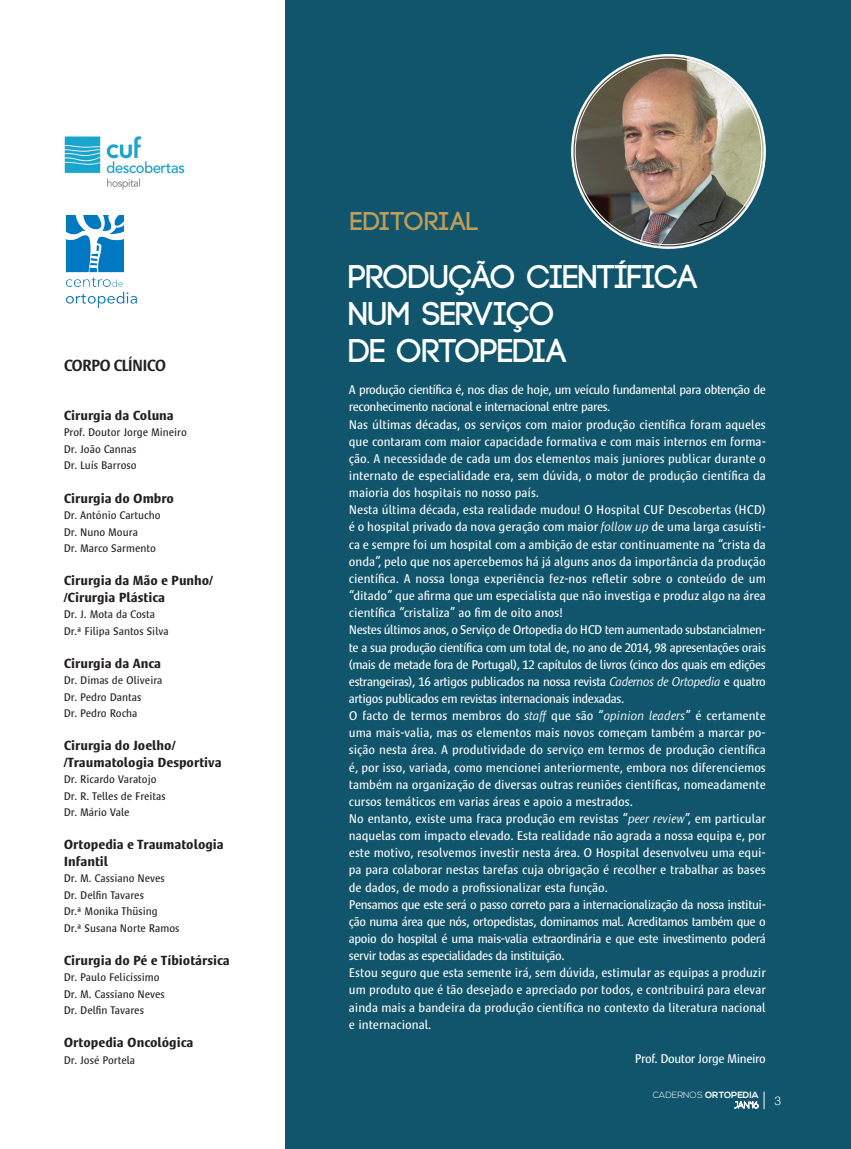
<style>
.page{position:relative;width:851px;height:1149px;background:#fff}
.page>*{position:absolute;margin:0;border:0;box-sizing:border-box;transform-origin:0 0}
.t1{font:700 32.85px/37px "Code";color:#fff}
.t2{font:700 25.65px "Code";color:#c09d5b}
.t3{font:500 16.5px "Satero Sans LT Pro";letter-spacing:-.05em;color:#231f20}
.t4{font:700 13.5px/16.5px "Satero Sans LT Pro";color:#231f20}
.t5{font:12.9px/17.1px "Satero Sans LT Pro";color:#fff}
.t6{font:12.9px "Satero Sans LT Pro";letter-spacing:-.03em;color:#fff}
.t7{font:300 12px "Helvetica";color:#fff}
.t8{font:11.25px/16.5px "Satero Sans LT Pro";color:#231f20}
.t9{font:700 9px "Nexa";color:#fff}
.s1{font-weight:300;font-style:italic}
.s2{font-weight:300}
</style>
<div class="page">
<div style="left:285px;top:0;width:565px;height:1148px;background:#10556b"></div>
<img style="left:573px;top:56px;width:190px;height:190px;border-radius:95px">
<img style="left:66px;top:215px;width:71px;height:92px">
<img style="left:64px;top:136px;width:121px;height:53px">
<svg style="left:734px;top:1091px;width:30px;height:17px"></svg>
<p class="t3" style="left:64px;top:356px;width:104px">CORPO CLÍNICO</p>
<p class="t4" style="left:64px;top:407px;width:112px">Cirurgia da Coluna</p>
<p class="t8" style="left:64px;top:424px;width:125px">Prof. Doutor Jorge Mineiro<br>Dr. João Cannas<br>Dr. Luís Barroso</p>
<p class="t4" style="left:64px;top:489px;width:112px">Cirurgia do Ombro</p>
<p class="t8" style="left:64px;top:507px;width:98px">Dr. António Cartucho<br>Dr. Nuno Moura<br>Dr. Marco Sarmento</p>
<p class="t4" style="left:64px;top:572px;width:151px">Cirurgia da Mão e Punho/ /Cirurgia Plástica</p>
<p class="t8" style="left:64px;top:606px;width:107px">Dr. J. Mota da Costa<br>Dr.ª Filipa Santos Silva</p>
<p class="t4" style="left:64px;top:654px;width:99px">Cirurgia da Anca</p>
<p class="t8" style="left:64px;top:672px;width:100px">Dr. Dimas de Oliveira<br>Dr. Pedro Dantas<br>Dr. Pedro Rocha</p>
<p class="t4" style="left:64px;top:737px;width:159px">Cirurgia do Joelho/ /Traumatologia Desportiva</p>
<p class="t8" style="left:64px;top:771px;width:104px">Dr. Ricardo Varatojo<br>Dr. R. Telles de Freitas<br>Dr. Mário Vale</p>
<p class="t4" style="left:64px;top:836px;width:162px">Ortopedia e Traumatologia<br>Infantil</p>
<p class="t8" style="left:64px;top:870px;width:117px">Dr. M. Cassiano Neves<br>Dr. Delfin Tavares<br>Dr.ª Monika Thüsing<br>Dr.ª Susana Norte Ramos</p>
<p class="t4" style="left:64px;top:951px;width:168px">Cirurgia do Pé e Tíbiotársica</p>
<p class="t8" style="left:64px;top:969px;width:103px">Dr. Paulo Felicíssimo<br>Dr. M. Cassiano Neves<br>Dr. Delfin Tavares</p>
<p class="t4" style="left:64px;top:1034px;width:131px">Ortopedia Oncológica</p>
<p class="t8" style="left:64px;top:1051px;width:73px">Dr. José Portela</p>
<h2 class="t2" style="left:350px;top:208px;width:89px">EDITORIAL</h2>
<h1 class="t1" style="left:349px;top:259px;width:350px">PRODUÇÃO CIENTÍFICA<br>NUM SERVIÇO</h1>
<h1 class="t1" style="left:349px;top:333px;width:202px">DE ORTOPEDIA</h1>
<p class="t5" style="left:349px;top:381px;width:418px">A produção científica é, nos dias de hoje, um veículo fundamental para obtenção de reconhecimento nacional e internacional entre pares.<br>Nas últimas décadas, os serviços com maior produção científica foram aqueles que contaram com maior capacidade formativa e com mais internos em forma&shy;ção. A necessidade de cada um dos elementos mais juniores publicar durante o internato de especialidade era, sem dúvida, o motor de produção científica da maioria dos hospitais no nosso país.<br>Nesta última década, esta realidade mudou! O Hospital CUF Descobertas (HCD) é o hospital privado da nova geração com maior <span class="s1">follow up</span> de uma larga casuísti&shy;ca e sempre foi um hospital com a ambição de estar continuamente na “crista da onda”, pelo que nos apercebemos há já alguns anos da importância da produção científica. A nossa longa experiência fez-nos refletir sobre o conteúdo de um “ditado” que afirma que um especialista que não investiga e produz algo na área científica “cristaliza” ao fim de oito anos!<br>Nestes últimos anos, o Serviço de Ortopedia do HCD tem aumentado substancialmen&shy;te a sua produção científica com um total de, no ano de 2014, 98 apresentações orais (mais de metade fora de Portugal), 12 capítulos de livros (cinco dos quais em edições estrangeiras), 16 artigos publicados na nossa revista <span class="s1">Cadernos de Ortopedia</span> e quatro artigos publicados em revistas internacionais indexadas.<br>O facto de termos membros do <span class="s1">staff</span> que são “<span class="s1">opinion leaders</span>” é certamente uma mais-valia, mas os elementos mais novos começam também a marcar po&shy;sição nesta área. A produtividade do serviço em termos de produção científica é, por isso, variada, como mencionei anteriormente, embora nos diferenciemos também na organização de diversas outras reuniões científicas, nomeadamente cursos temáticos em varias áreas e apoio a mestrados.<br>No entanto, existe uma fraca produção em revistas “<span class="s1">peer review</span>”, em particular naquelas com impacto elevado. Esta realidade não agrada a nossa equipa e, por este motivo, resolvemos investir nesta área. O Hospital desenvolveu uma equi&shy;pa para colaborar nestas tarefas cuja obrigação é recolher e trabalhar as bases de dados, de modo a profissionalizar esta função.<br>Pensamos que este será o passo correto para a internacionalização da nossa institui&shy;ção numa área que nós, ortopedistas, dominamos mal. Acreditamos também que o apoio do hospital é uma mais-valia extraordinária e que este investimento poderá servir todas as especialidades da instituição.<br>Estou seguro que esta semente irá, sem dúvida, estimular as equipas a produzir um produto que é tão desejado e apreciado por todos, e contribuirá para elevar ainda mais a bandeira da produção científica no contexto da literatura nacional e internacional.</p>
<p class="t6" style="left:634px;top:1050px;width:133px">Prof. Doutor Jorge Mineiro</p>
<p class="t9" style="left:652px;top:1089px;width:107px"><span class="s2">CADERNOS</span> ORTOPEDIA</p>
<p class="t7" style="left:774px;top:1090px;width:8px">3</p>
</div>
